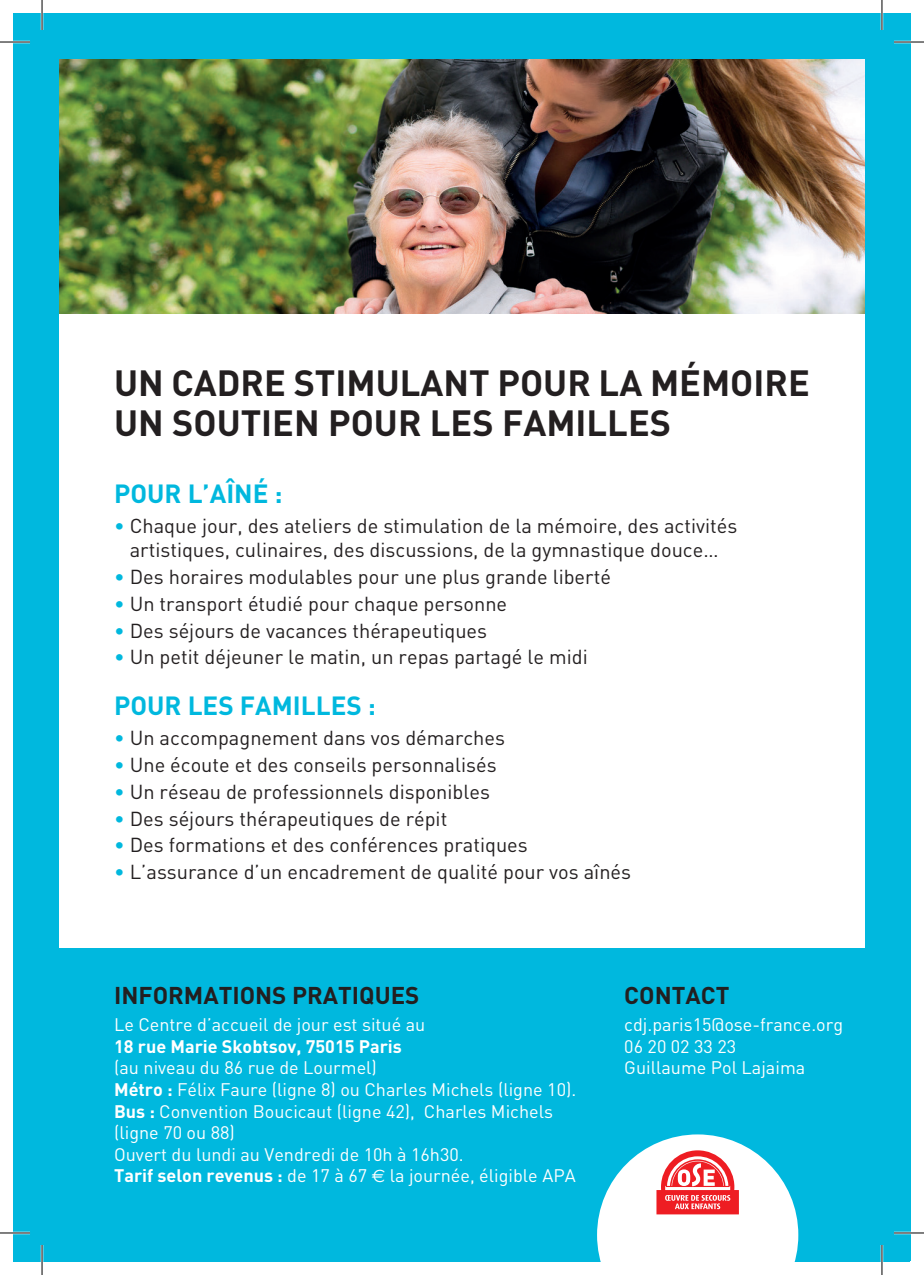
<style>
.page{position:relative;width:924px;height:1275px;background:#fff}
.page>*{position:absolute;margin:0;border:0;box-sizing:border-box;transform-origin:0 0}
.t1{font:700 36px/40px "DINVAINS";color:#231f20}
.t2{font:700 26px "DINVAINS";color:#00b8de}
.t3{font:700 24px "DINVAINS";color:#231f20}
.t4{font:20px/24px "DINVAINS";color:#231f20;text-align:center}
.t5{font:18px/21.6px "DINVAINS";color:#fff}
.t6{font:700 18px "DINVAINS";color:#fff}
.s1{color:#00b8de}
.s2{font-weight:700}
.s3{font-family:"Euro Sans"}
</style>
<div class="page">
<img style="left:59px;top:59px;width:805px;height:255px">
<div style="left:14px;top:14px;width:45px;height:1247px;background:#00b8de"></div>
<div style="left:864px;top:14px;width:45px;height:1247px;background:#00b8de"></div>
<div style="left:14px;top:14px;width:895px;height:45px;background:#00b8de"></div>
<div style="left:14px;top:947px;width:895px;height:314px;background:#00b8de"></div>
<svg style="left:597px;top:1134px;width:201px;height:127px"></svg>
<hr style="left:0;top:41px;width:30px;height:2px;background:#fff">
<hr style="left:893px;top:41px;width:30px;height:2px;background:#fff">
<hr style="left:0;top:1231px;width:30px;height:3px;background:#fff">
<hr style="left:893px;top:1231px;width:30px;height:3px;background:#fff">
<hr style="left:41px;top:0;width:2px;height:30px;background:#fff">
<hr style="left:41px;top:1245px;width:2px;height:30px;background:#fff">
<hr style="left:880px;top:0;width:2px;height:30px;background:#fff">
<hr style="left:880px;top:1245px;width:2px;height:30px;background:#fff">
<hr style="left:0;top:42px;width:30px;height:1px;background:#000">
<hr style="left:893px;top:42px;width:30px;height:1px;background:#000">
<hr style="left:0;top:1232px;width:30px;height:1px;background:#000">
<hr style="left:893px;top:1232px;width:30px;height:1px;background:#000">
<hr style="left:42px;top:0;width:1px;height:30px;background:#000">
<hr style="left:42px;top:1245px;width:1px;height:30px;background:#000">
<hr style="left:881px;top:0;width:1px;height:30px;background:#000">
<hr style="left:881px;top:1245px;width:1px;height:30px;background:#000">
<h1 class="t1" style="left:114px;top:361px;width:697px">UN CADRE STIMULANT POUR LA MÉMOIRE<br>UN SOUTIEN POUR LES FAMILLES</h1>
<h2 class="t2" style="left:114px;top:477px;width:170px">POUR L’AÎNÉ :</h2>
<p class="t4" style="left:114px;top:513px;width:624px"><span class="s1">•</span> Chaque jour, des ateliers de stimulation de la mémoire, des activités artistiques, culinaires, des discussions, de la gymnastique douce…</p>
<p class="t4" style="left:114px;top:564px;width:498px"><span class="s1">•</span> Des horaires modulables pour une plus grande liberté</p>
<p class="t4" style="left:114px;top:591px;width:394px"><span class="s1">•</span> Un transport étudié pour chaque personne</p>
<p class="t4" style="left:114px;top:618px;width:374px"><span class="s1">•</span> Des séjours de vacances thérapeutiques</p>
<p class="t4" style="left:114px;top:645px;width:475px"><span class="s1">•</span> Un petit déjeuner le matin, un repas partagé le midi</p>
<h2 class="t2" style="left:114px;top:689px;width:263px">POUR LES FAMILLES :</h2>
<p class="t4" style="left:114px;top:725px;width:392px"><span class="s1">•</span> Un accompagnement dans vos démarches</p>
<p class="t4" style="left:114px;top:752px;width:384px"><span class="s1">•</span> Une écoute et des conseils personnalisés</p>
<p class="t4" style="left:114px;top:779px;width:377px"><span class="s1">•</span> Un réseau de professionnels disponibles</p>
<p class="t4" style="left:114px;top:806px;width:334px"><span class="s1">•</span> Des séjours thérapeutiques de répit</p>
<p class="t4" style="left:114px;top:832px;width:415px"><span class="s1">•</span> Des formations et des conférences pratiques</p>
<p class="t4" style="left:114px;top:859px;width:518px"><span class="s1">•</span> L’assurance d’un encadrement de qualité pour vos aînés</p>
<p class="t3" style="left:114px;top:979px;width:307px">INFORMATIONS PRATIQUES</p>
<p class="t5" style="left:114px;top:1013px;width:312px">Le Centre d’accueil de jour est situé au</p>
<p class="t6" style="left:114px;top:1034px;width:289px">18 rue Marie Skobtsov, 75015 Paris</p>
<p class="t5" style="left:114px;top:1056px;width:463px">(au niveau du 86 rue de Lourmel)<br><span class="s2">Métro :</span> Félix Faure (ligne 8) ou Charles Michels (ligne 10).<br><span class="s2">Bus :</span> Convention Boucicaut (ligne 42), Charles Michels (ligne 70 ou 88)<br>Ouvert du lundi au Vendredi de 10h à 16h30.<br><span class="s2">Tarif selon revenus :</span> de 17 à 67 <span class="s3">€</span> la journée, éligible APA</p>
<p class="t3" style="left:624px;top:979px;width:106px">CONTACT</p>
<p class="t5" style="left:624px;top:1013px;width:220px">cdj.paris15@ose-france.org<br>06 20 02 33 23<br>Guillaume Pol Lajaima</p>
</div>
